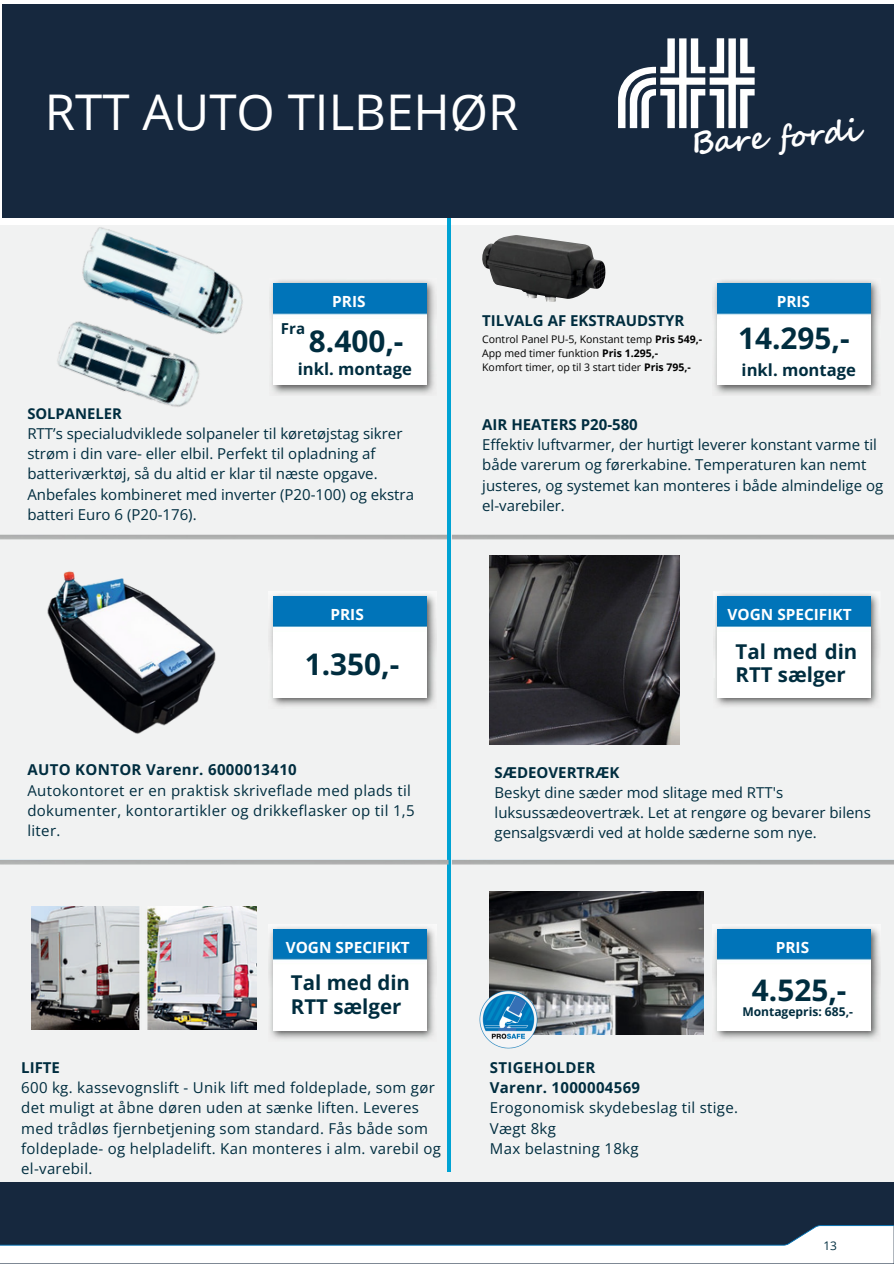
<style>
.page{position:relative;width:894px;height:1264px;background:#fff}
.page>*{position:absolute;margin:0;border:0;box-sizing:border-box;transform-origin:0 0}
.t1{font:49.2px "Open Sans";color:#fff}
.t2{font:700 30.75px "Segoe Script";color:#fff}
.t3{font:700 29.7px "Open Sans";color:#002d3f}
.t4{font:700 20.4px/23.7px "Open Sans";color:#002d3f}
.t5{font:700 16.65px "Open Sans";color:#002d3f}
.t6{font:700 15.3px "Open Sans";color:#fff}
.t7{font:15px/20.2px "Open Sans";color:#002d3f}
.t8{font:15px/20.2px "Open Sans";letter-spacing:.02em;color:#002d3f}
.t9{font:700 15px "Open Sans";color:#002d3f}
.t10{font:700 14.85px "Open Sans";color:#002d3f}
.t11{font:700 12px "Open Sans";color:#002d3f}
.t12{font:11.85px "Open Sans";color:#002d3f}
.t13{font:10.5px "Open Sans";color:#000}
.s1{font-weight:700}
</style>
<div class="page">
<div style="left:1px;top:225px;width:892px;height:976px;background:#f1f2f2"></div>
<img style="left:0;top:534px;width:893px;height:5px">
<hr style="left:447px;top:217px;width:3px;height:954px;background:#00a3d4">
<img style="left:713px;top:928px;width:167px;height:111px">
<img style="left:717px;top:929px;width:153px;height:101px">
<img style="left:284px;top:280px;width:151px;height:115px">
<img style="left:284px;top:284px;width:143px;height:101px">
<img style="left:0;top:536px;width:166px;height:1px">
<img style="left:489px;top:891px;width:214px;height:143px">
<img style="left:479px;top:983px;width:65px;height:66px">
<div style="left:2px;top:5px;width:891px;height:212px;background:#16283e"></div>
<svg style="left:618px;top:38px;width:136px;height:90px"></svg>
<img style="left:270px;top:595px;width:166px;height:111px">
<img style="left:274px;top:596px;width:153px;height:101px">
<img style="left:268px;top:928px;width:168px;height:111px">
<img style="left:273px;top:929px;width:153px;height:101px">
<img style="left:713px;top:280px;width:166px;height:115px">
<img style="left:717px;top:284px;width:153px;height:101px">
<img style="left:715px;top:594px;width:165px;height:112px">
<img style="left:717px;top:596px;width:153px;height:101px">
<img style="left:489px;top:555px;width:190px;height:189px">
<div style="left:0;top:1182px;width:893px;height:81px;background:#16283e"></div>
<svg style="left:0;top:1225px;width:893px;height:38px"></svg>
<img style="left:32px;top:906px;width:225px;height:123px">
<img style="left:482px;top:235px;width:123px;height:67px">
<img style="left:47px;top:571px;width:169px;height:163px">
<img style="left:5px;top:217px;width:279px;height:190px">
<div style="left:720px;top:316px;width:147px;height:45px;background:#fff"></div>
<img style="left:0;top:859px;width:893px;height:5px">
<p class="t1" style="left:45px;top:77px;width:475px">RTT AUTO TILBEHØR</p>
<p class="t6" style="left:332px;top:290px;width:35px">PRIS</p>
<p class="t2" style="left:689px;top:120px;width:170px;rotate:-4deg">Bare fordi</p>
<h4 class="t6" style="left:776px;top:290px;width:35px">PRIS</h4>
<p class="t9" style="left:281px;top:318px;width:26px">Fra</p>
<h2 class="t3" style="left:309px;top:321px;width:96px">8.400,-</h2>
<h5 class="t5" style="left:297px;top:357px;width:116px">inkl. montage</h5>
<h4 class="t10" style="left:27px;top:402px;width:96px">SOLPANELER</h4>
<h4 class="t7" style="left:27px;top:423px;width:388px">RTT’s specialudviklede solpaneler til køretøjstag sikrer strøm i din vare- eller elbil. Perfekt til opladning af batteriværktøj, så du altid er klar til næste opgave.<br>Anbefales kombineret med inverter (P20-100) og ekstra batteri Euro 6 (P20-176).</h4>
<h6 class="t6" style="left:330px;top:604px;width:35px">PRIS</h6>
<h5 class="t3" style="left:305px;top:643px;width:96px">1.350,-</h5>
<h2 class="t8" style="left:27px;top:759px;width:389px"><span class="s1">AUTO KONTOR Varenr. 6000013410<br></span>Autokontoret er en praktisk skriveflade med plads til dokumenter, kontorartikler og drikkeflasker op til 1,5 liter.</h2>
<p class="t9" style="left:482px;top:310px;width:204px">TILVALG AF EKSTRAUDSTYR</p>
<h6 class="t13" style="left:482px;top:332px;width:221px">Control Panel PU-5, Konstant temp <span class="s1">Pris 549,-</span></h6>
<p class="t13" style="left:482px;top:346px;width:177px">App med timer funktion <span class="s1">Pris 1.295,-</span></p>
<p class="t13" style="left:482px;top:360px;width:210px">Komfort timer, op til 3 start tider <span class="s1">Pris 795,-</span></p>
<p class="t3" style="left:738px;top:318px;width:113px">14.295,-</p>
<h4 class="t3" style="left:741px;top:324px;width:113px">12.795,-</h4>
<h4 class="t5" style="left:741px;top:358px;width:116px">inkl. montage</h4>
<h5 class="t7" style="left:482px;top:414px;width:402px"><span class="s1">AIR HEATERS P20-580<br></span>Effektiv luftvarmer, der hurtigt leverer konstant varme til både varerum og førerkabine. Temperaturen kan nemt justeres, og systemet kan monteres i både almindelige og el-varebiler.</h5>
<h2 class="t6" style="left:727px;top:604px;width:126px">VOGN SPECIFIKT</h2>
<p class="t4" style="left:735px;top:639px;width:123px">Tal med din<br>RTT sælger</p>
<p class="t7" style="left:494px;top:761px;width:378px"><span class="s1">SÆDEOVERTRÆK<br></span>Beskyt dine sæder mod slitage med RTT's luksussædeovertræk. Let at rengøre og bevarer bilens gensalgsværdi ved at holde sæderne som nye.</p>
<p class="t6" style="left:286px;top:936px;width:126px">VOGN SPECIFIKT</p>
<p class="t6" style="left:775px;top:936px;width:35px">PRIS</p>
<h6 class="t4" style="left:291px;top:970px;width:120px">Tal med din<br>RTT sælger</h6>
<p class="t8" style="left:21px;top:1056px;width:421px"><span class="s1">LIFTE<br></span>600 kg. kassevognslift - Unik lift med foldeplade, som gør det muligt at åbne døren uden at sænke liften. Leveres med trådløs fjernbetjening som standard. Fås både som foldeplade- og helpladelift. Kan monteres i alm. varebil og el-varebil.</p>
<h6 class="t3" style="left:751px;top:969px;width:96px">4.525,-</h6>
<p class="t11" style="left:742px;top:1003px;width:112px">Montagepris: 685,-</p>
<h4 class="t8" style="left:489px;top:1056px;width:249px"><span class="s1">STIGEHOLDER<br>Varenr. 1000004569<br></span>Erogonomisk skydebeslag til stige.<br>Vægt 8kg<br>Max belastning 18kg</h4>
<h3 class="t12" style="left:823px;top:1236px;width:15px">13</h3>
</div>
